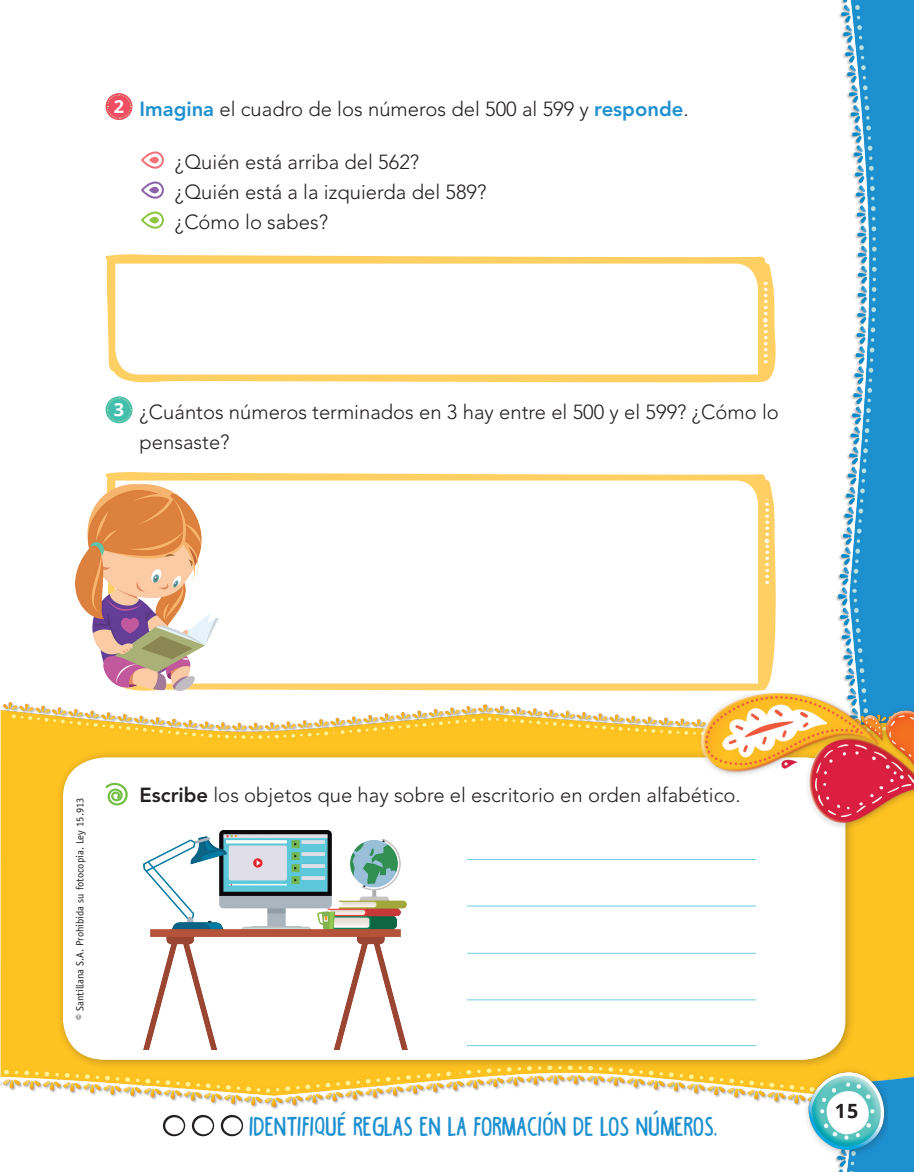
<style>
.page{position:relative;width:914px;height:1172px;background:#fff}
.page>*{position:absolute;margin:0;border:0;box-sizing:border-box;transform-origin:0 0}
._15-SÉ{font:700 27px "Black Coffee";color:#1d90d0}
._10-CONSIGNA{font:300 20.25px/30px "Avenir LT Std";color:#231f20}
._11-SUB-CONSIGNA{font:300 20.25px "Avenir LT Std";color:#231f20}
.t1{font:700 19.65px "Open Sans";color:#231f20}
.t2{font:700 18px "Open Sans";color:#fff}
.t3{font:10.5px "Officina Sans Std";color:#231f20}
.s1{font-weight:800;color:#1d90d0}
.s2{font-weight:800}
</style>
<div class="page">
<svg style="left:105px;top:472px;width:671px;height:219px;background:#fed881"></svg>
<svg style="left:115px;top:480px;width:643px;height:203px"></svg>
<img style="left:836px;top:0;width:78px;height:1171px">
<img style="left:0;top:702px;width:914px;height:409px">
<div style="left:56px;top:750px;width:799px;height:319px;background:#231f20;opacity:.3"></div>
<div style="left:63px;top:757px;width:782px;height:302px;background:#fff;border-radius:41px"></div>
<img style="left:683px;top:688px;width:231px;height:170px">
<img style="left:794px;top:1045px;width:93px;height:109px">
<svg style="left:105px;top:782px;width:23px;height:23px"></svg>
<svg style="left:163px;top:1114px;width:22px;height:21px"></svg>
<div style="left:165px;top:1116px;width:19px;height:17px;background:#fff;border-radius:50%"></div>
<svg style="left:192px;top:1114px;width:22px;height:21px"></svg>
<div style="left:194px;top:1116px;width:19px;height:17px;background:#fff;border-radius:50%"></div>
<svg style="left:221px;top:1114px;width:22px;height:21px"></svg>
<div style="left:223px;top:1116px;width:19px;height:17px;background:#fff;border-radius:50%"></div>
<hr style="left:467px;top:858px;width:289px;height:1px;background:#71cee1">
<hr style="left:467px;top:905px;width:289px;height:1px;background:#71cee1">
<hr style="left:467px;top:952px;width:289px;height:1px;background:#71cee1">
<hr style="left:467px;top:999px;width:289px;height:1px;background:#71cee1">
<hr style="left:467px;top:1044px;width:289px;height:1px;background:#71cee1">
<svg style="left:106px;top:93px;width:26px;height:27px"></svg>
<svg style="left:106px;top:94px;width:26px;height:25px"></svg>
<svg style="left:765px;top:502px;width:4px;height:82px"></svg>
<img style="left:144px;top:830px;width:263px;height:219px">
<svg style="left:141px;top:151px;width:23px;height:18px"></svg>
<svg style="left:141px;top:181px;width:23px;height:18px"></svg>
<svg style="left:141px;top:211px;width:23px;height:18px"></svg>
<svg style="left:105px;top:254px;width:671px;height:129px;fill:#fecf62"></svg>
<svg style="left:115px;top:263px;width:643px;height:111px"></svg>
<svg style="left:763px;top:282px;width:5px;height:81px"></svg>
<svg style="left:106px;top:396px;width:27px;height:27px"></svg>
<svg style="left:106px;top:397px;width:26px;height:25px"></svg>
<img style="left:76px;top:484px;width:143px;height:206px">
<p class="t2" style="left:114px;top:94px;width:12px">2</p>
<p class="_10-CONSIGNA" style="left:140px;top:94px;width:551px"><span class="s1">Imagina</span> el cuadro de los números del 500 al 599 y <span class="s1">responde</span>.</p>
<p class="_11-SUB-CONSIGNA" style="left:175px;top:150px;width:246px">¿Quién está arriba del 562?</p>
<p class="_11-SUB-CONSIGNA" style="left:175px;top:180px;width:313px">¿Quién está a la izquierda del 589?</p>
<p class="_11-SUB-CONSIGNA" style="left:175px;top:210px;width:155px">¿Cómo lo sabes?</p>
<p class="t2" style="left:114px;top:397px;width:12px">3</p>
<p class="_10-CONSIGNA" style="left:140px;top:397px;width:641px">¿Cuántos números terminados en 3 hay entre el 500 y el 599? ¿Cómo lo pensaste?</p>
<p class="t3" style="left:74px;top:1019px;width:224px;rotate:-90deg">© Santillana S.A. Prohibida su fotocopia. Ley 15.913</p>
<p class="_10-CONSIGNA" style="left:140px;top:780px;width:603px"><span class="s2">Escribe</span> los objetos que hay sobre el escritorio en orden alfabético.</p>
<p class="_15-SÉ" style="left:250px;top:1110px;width:470px">IDENTIFIQUÉ REGLAS EN LA FORMACIÓN DE LOS NÚMEROS.</p>
<p class="t1" style="left:835px;top:1096px;width:25px">15</p>
</div>
